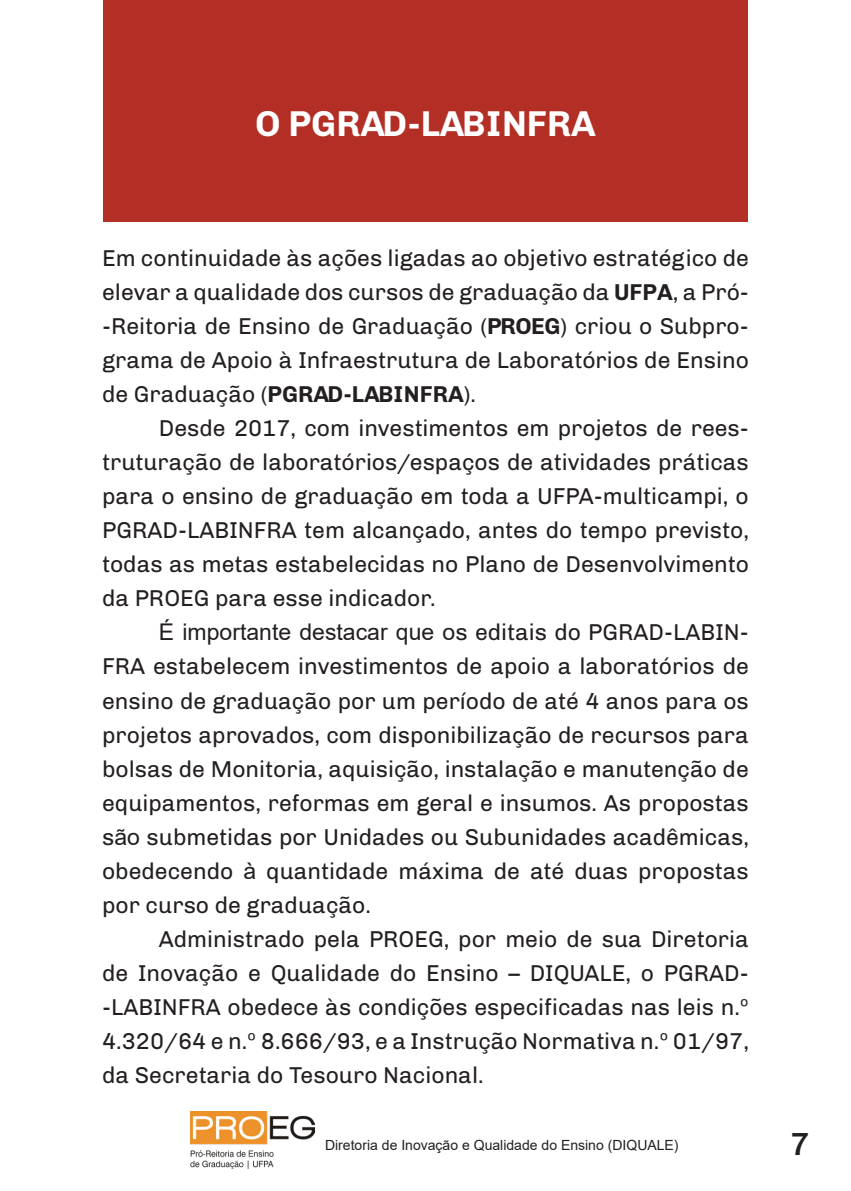
<style>
.page{position:relative;width:851px;height:1191px;background:#fff}
.page>*{position:absolute;margin:0;border:0;box-sizing:border-box;transform-origin:0 0}
.t1{font:700 36px "Chivo";color:#fff}
.t2{font:500 32px "Chivo";color:#231f20}
.t3{font:23px/34px "Chivo";color:#231f20;text-align:justify}
.t4{font:14px "Arial";color:#231f20}
.s1{font-weight:700}
.s2{font-family:"Arial"}
</style>
<div class="page">
<img style="left:190px;top:1111px;width:124px;height:57px">
<div style="left:103px;top:0;width:644px;height:222px;background:#b32f25"></div>
<p class="t1" style="left:255px;top:95px;width:342px">O PGRAD-LABINFRA</p>
<p class="t3" style="left:102px;top:240px;width:648px">Em continuidade às ações ligadas ao objetivo estratégico de elevar a qualidade dos cursos de graduação da <span class="s1">UFPA</span>, a Pró--Reitoria de Ensino de Graduação (<span class="s1">PROEG</span>) criou o Subpro&shy;grama de Apoio à Infraestrutura de Laboratórios de Ensino de Graduação (<span class="s1">PGRAD-LABINFRA</span>).</p>
<p class="t3" style="left:102px;top:410px;width:648px;text-indent:57px">Desde 2017, com investimentos em projetos de rees&shy;truturação de laboratórios/espaços de atividades práticas para o ensino de graduação em toda a UFPA-multicampi, o PGRAD-LABINFRA tem alcançado, antes do tempo previsto, todas as metas estabelecidas no Plano de Desenvolvimento da PROEG para esse indicador.</p>
<p class="t3" style="left:102px;top:614px;width:648px;text-indent:57px"><span class="s2">É importante destacar que o</span>s editais do PGRAD-LABIN-FRA estabelecem investimentos de apoio a laboratórios de ensino de graduação por um período de até 4 anos para os projetos aprovados, com disponibilização de recursos para bolsas de Monitoria, aquisição, instalação e manutenção de equipamentos, reformas em geral e insumos. As propostas s<span class="s2">ão</span> submetidas por Unidades ou Subunidades acadêmicas, obedecendo <span class="s2">à</span> quantidade máxima de até duas propostas por curso de graduação.</p>
<p class="t3" style="left:102px;top:920px;width:648px;text-indent:57px">Administrado pela PROEG, por meio de sua Diretoria de Inovação e Qualidade do Ensino – DIQUALE, o PGRAD--LABINFRA obedece às condições especificadas nas leis n.º 4.320/64 e n.º 8.666/93, e a Instrução Normativa n.º 01/97, da Secretaria do Tesouro Nacional.</p>
<p class="t4" style="left:325px;top:1135px;width:355px">Diretoria de Inovação e Qualidade do Ensino (DIQUALE)</p>
<h2 class="t2" style="left:790px;top:1119px;width:21px">7</h2>
</div>
